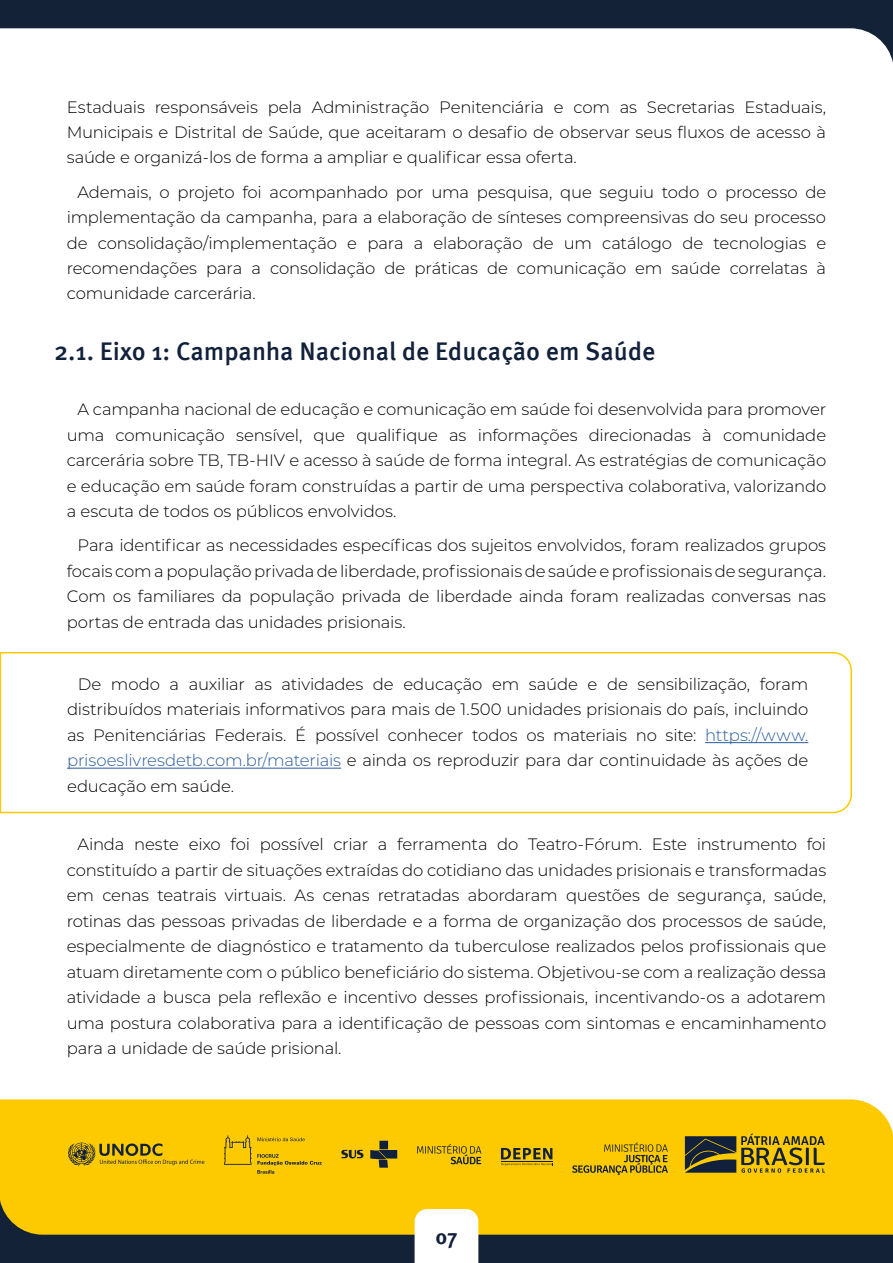
<style>
.page{position:relative;width:893px;height:1263px;background:#fff}
.page>*{position:absolute;margin:0;border:0;box-sizing:border-box;transform-origin:0 0}
.t1{font:500 25.5px "Meta Pro";color:#12213b}
.t2{font:700 21px "Meta Pro";color:#12213b}
.t3{font:300 16.5px/25.5px "Montserrat";letter-spacing:-.01em;color:#000;text-align:justify}
.s1{color:#275b9b}
</style>
<div class="page">
<div style="left:0;top:1099px;width:893px;height:101px;background:#fdc901"></div>
<svg style="left:0;top:0;width:893px;height:63px"></svg>
<svg style="left:0;top:1200px;width:893px;height:63px;background:#937d19"></svg>
<svg style="left:415px;top:1209px;width:63px;height:54px"></svg>
<svg style="left:68px;top:1142px;width:136px;height:24px;background:#c7a20d"></svg>
<svg style="left:341px;top:1150px;width:22px;height:8px"></svg>
<div style="left:379px;top:1141px;width:9px;height:8px;background:#12213b"></div>
<svg style="left:370px;top:1150px;width:27px;height:18px"></svg>
<svg style="left:257px;top:1137px;width:48px;height:4px"></svg>
<svg style="left:257px;top:1154px;width:65px;height:20px"></svg>
<svg style="left:224px;top:1135px;width:27px;height:30px"></svg>
<svg style="left:417px;top:1144px;width:64px;height:20px"></svg>
<svg style="left:572px;top:1142px;width:96px;height:33px;background:#cea70c"></svg>
<svg style="left:685px;top:1133px;width:140px;height:40px;background:#8f7a1b"></svg>
<svg style="left:501px;top:1148px;width:52px;height:18px"></svg>
<hr style="left:501px;top:1161px;width:52px;height:1px;background:#12213b">
<svg style="left:0;top:652px;width:852px;height:162px"></svg>
<hr style="left:705px;top:742px;width:103px;height:1px;background:#275b9b">
<hr style="left:67px;top:768px;width:274px;height:1px;background:#275b9b">
<p class="t3" style="left:67px;top:93px;width:761px">Estaduais responsáveis pela Administração Penitenciária e com as Secretarias Estaduais, Municipais e Distrital de Saúde, que aceitaram o desafio de observar seus fluxos de acesso à saúde e organizá-los de forma a ampliar e qualificar essa oferta.</p>
<p class="t3" style="left:67px;top:178px;width:761px;text-indent:11px">Ademais, o projeto foi acompanhado por uma pesquisa, que seguiu todo o processo de implementação da campanha, para a elaboração de sínteses compreensivas do seu processo de consolidação/implementação e para a elaboração de um catálogo de tecnologias e recomendações para a consolidação de práticas de comunicação em saúde correlatas à comunidade carcerária.</p>
<h1 class="t1" style="left:54px;top:331px;width:603px">2.1. Eixo 1: Campanha Nacional de Educação em Saúde</h1>
<p class="t3" style="left:67px;top:396px;width:761px;text-indent:11px">A campanha nacional de educação e comunicação em saúde foi desenvolvida para promover uma comunicação sensível, que qualifique as informações direcionadas à comunidade carcerária sobre TB, TB-HIV e acesso à saúde de forma integral. As estratégias de comunicação e educação em saúde foram construídas a partir de uma perspectiva colaborativa, valorizando a escuta de todos os públicos envolvidos.</p>
<p class="t3" style="left:67px;top:532px;width:761px;text-indent:11px">Para identificar as necessidades específicas dos sujeitos envolvidos, foram realizados grupos focais com a população privada de liberdade, profissionais de saúde e profissionais de segurança.<br>Com os familiares da população privada de liberdade ainda foram realizadas conversas nas portas de entrada das unidades prisionais.</p>
<p class="t3" style="left:67px;top:671px;width:743px;text-indent:11px">De modo a auxiliar as atividades de educação em saúde e de sensibilização, foram distribuídos materiais informativos para mais de 1.500 unidades prisionais do país, incluindo as Penitenciárias Federais. É possível conhecer todos os materiais no site: <span class="s1">https://www. prisoeslivresdetb.com.br/materiais</span> e ainda os reproduzir para dar continuidade às ações de educação em saúde.</p>
<p class="t3" style="left:67px;top:831px;width:761px;text-indent:11px">Ainda neste eixo foi possível criar a ferramenta do Teatro-Fórum. Este instrumento foi constituído a partir de situações extraídas do cotidiano das unidades prisionais e transformadas em cenas teatrais virtuais. As cenas retratadas abordaram questões de segurança, saúde, rotinas das pessoas privadas de liberdade e a forma de organização dos processos de saúde, especialmente de diagnóstico e tratamento da tuberculose realizados pelos profissionais que atuam diretamente com o público beneficiário do sistema. Objetivou-se com a realização dessa atividade a busca pela reflexão e incentivo desses profissionais, incentivando-os a adotarem uma postura colaborativa para a identificação de pessoas com sintomas e encaminhamento para a unidade de saúde prisional.</p>
<p class="t2" style="left:435px;top:1220px;width:24px">07</p>
</div>
